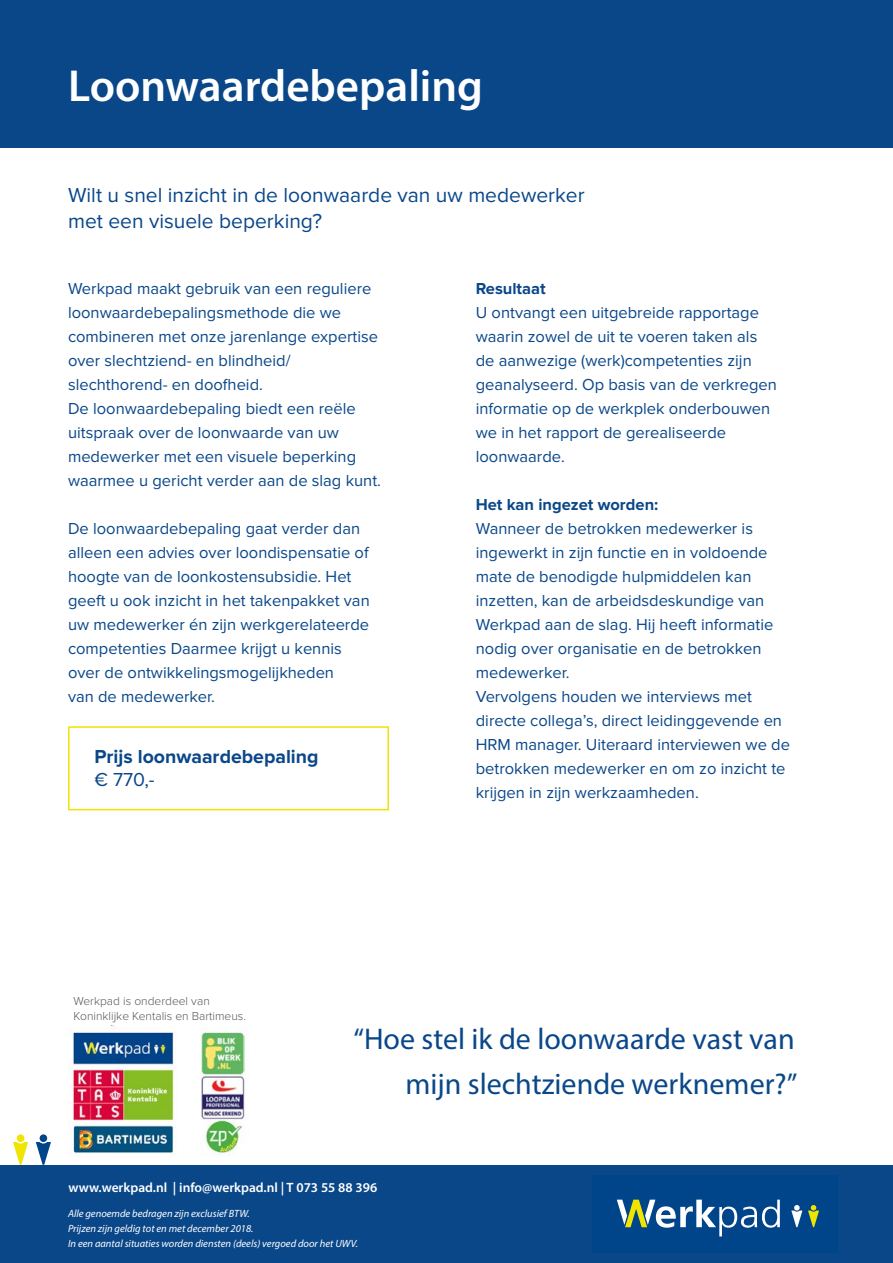
<style>
.page{position:relative;width:893px;height:1263px;background:#fff}
.page>*{position:absolute;margin:0;border:0;box-sizing:border-box;transform-origin:0 0}
.t1{font:600 45px "Myriad Pro";color:#fff}
.t2{font:30px/45px "Myriad Pro";color:#0a4789;text-align:right}
.t3{font:21px/25.2px "Proxima Nova";color:#0a4789}
.t4{font:700 19.5px "Proxima Nova";color:#0a4789}
.t5{font:19.5px "Proxima Nova";color:#0a4789}
.t6{font:16.5px/24px "Proxima Nova";color:#0a4789}
.t7{font:700 16.5px "Proxima Nova";color:#0a4789}
.t8{font:600 13.5px "Myriad Pro";color:#fff}
.t9{font:300 12px/15px "Proxima Nova";color:#575756}
.t10{font:italic 10.5px/15px "Myriad Pro";color:#fff}
</style>
<div class="page">
<div style="left:17px;top:1134px;width:7px;height:8px;background:#f0e500;border-radius:50%"></div>
<svg style="left:13px;top:1142px;width:15px;height:23px"></svg>
<div style="left:40px;top:1134px;width:7px;height:8px;background:#00448a;border-radius:50%"></div>
<svg style="left:36px;top:1142px;width:15px;height:23px"></svg>
<div style="left:0;top:0;width:893px;height:148px;background:#0a4789"></div>
<img style="left:68px;top:1026px;width:178px;height:130px">
<div style="left:68px;top:726px;width:321px;height:84px;border:2px solid #f0e500"></div>
<div style="left:0;top:1165px;width:893px;height:98px;background:#0a4789"></div>
<div style="left:592px;top:1175px;width:246px;height:77px;background:#00448a"></div>
<svg style="left:617px;top:1199px;width:163px;height:37px"></svg>
<svg style="left:808px;top:1205px;width:11px;height:22px"></svg>
<svg style="left:791px;top:1205px;width:11px;height:22px"></svg>
<h1 class="t1" style="left:68px;top:58px;width:416px">Loonwaardebepaling</h1>
<p class="t3" style="left:68px;top:183px;width:518px">Wilt u snel inzicht in de loonwaarde van uw medewerker met een visuele beperking?</p>
<p class="t6" style="left:68px;top:277px;width:314px">Werkpad maakt gebruik van een reguliere loonwaardebepalingsmethode die we combineren met onze jarenlange expertise over slechtziend- en blindheid/ slechthorend- en doofheid.<br>De loonwaardebepaling biedt een reële uitspraak over de loonwaarde van uw medewerker met een visuele beperking waarmee u gericht verder aan de slag kunt.</p>
<p class="t6" style="left:68px;top:517px;width:303px">De loonwaardebepaling gaat verder dan alleen een advies over loondispensatie of hoogte van de loonkostensubsidie. Het geeft u ook inzicht in het takenpakket van uw medewerker én zijn werkgerelateerde competenties Daarmee krijgt u kennis over de ontwikkelingsmogelijkheden<br>van de medewerker.</p>
<p class="t4" style="left:94px;top:748px;width:226px">Prijs loonwaardebepaling</p>
<p class="t5" style="left:94px;top:769px;width:62px">€ 770,-</p>
<p class="t9" style="left:74px;top:994px;width:174px">Werkpad is onderdeel van<br>Koninklijke Kentalis en Bartimeus.</p>
<p class="t7" style="left:476px;top:281px;width:71px">Resultaat</p>
<p class="t6" style="left:476px;top:301px;width:303px">U ontvangt een uitgebreide rapportage waarin zowel de uit te voeren taken als de aanwezige (werk)competenties zijn geanalyseerd. Op basis van de verkregen informatie op de werkplek onderbouwen we in het rapport de gerealiseerde loonwaarde.</p>
<p class="t7" style="left:476px;top:497px;width:184px">Het kan ingezet worden:</p>
<p class="t6" style="left:476px;top:517px;width:316px">Wanneer de betrokken medewerker is ingewerkt in zijn functie en in voldoende mate de benodigde hulpmiddelen kan inzetten, kan de arbeidsdeskundige van Werkpad aan de slag. Hij heeft informatie nodig over organisatie en de betrokken medewerker.<br>Vervolgens houden we interviews met directe collega’s, direct leidinggevende en HRM manager. Uiteraard interviewen we de betrokken medewerker en om zo inzicht te krijgen in zijn werkzaamheden.</p>
<h2 class="t2" style="left:353px;top:1016px;width:445px">“Hoe stel ik de loonwaarde vast van mijn slechtziende werknemer?”</h2>
<p class="t8" style="left:68px;top:1178px;width:310px">www.werkpad.nl | info@werkpad.nl | T 073 55 88 396</p>
<p class="t10" style="left:68px;top:1206px;width:291px">Alle genoemde bedragen zijn exclusief BTW.<br>Prijzen zijn geldig tot en met december 2018.<br>In een aantal situaties worden diensten (deels) vergoed door het UWV.</p>
</div>
